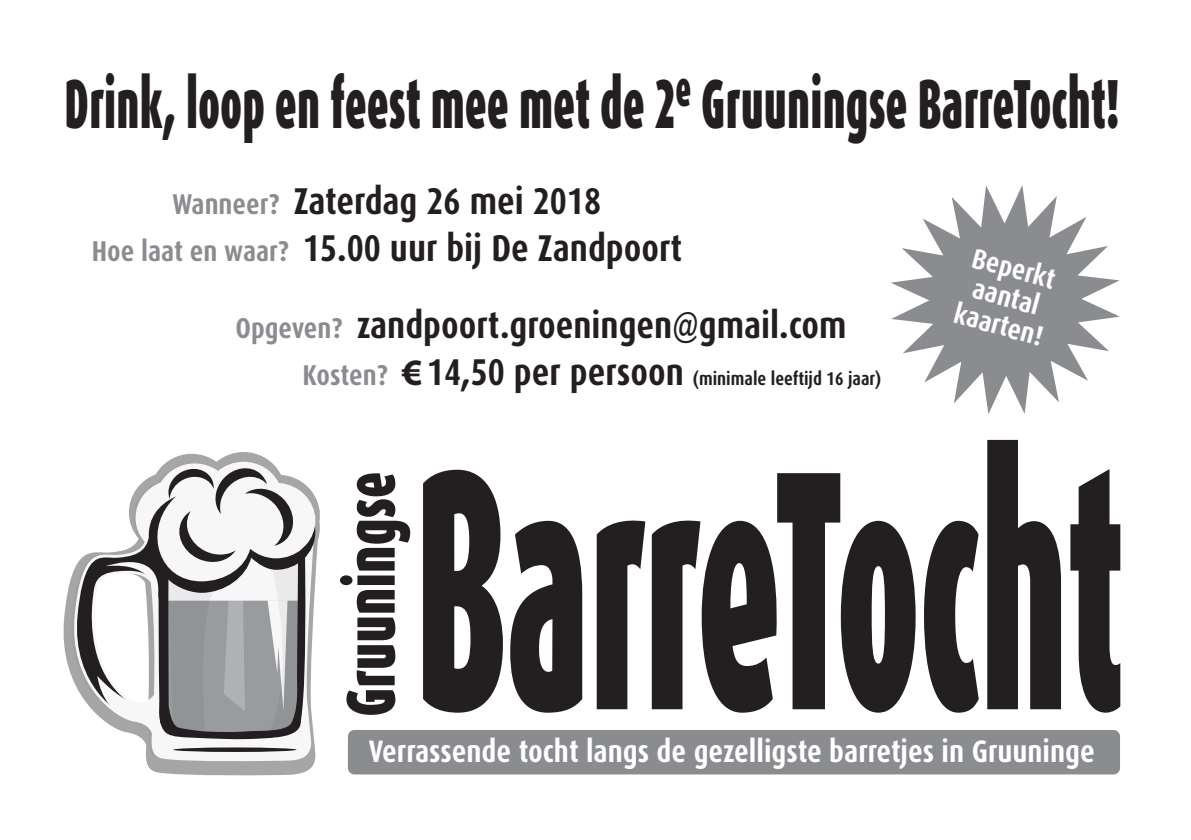
<style>
.page{position:relative;width:1191px;height:840px;background:#fff}
.page>*{position:absolute;margin:0;border:0;box-sizing:border-box;transform-origin:0 0}
.t1{font:900 342.8px "Dax Condensed";letter-spacing:-.015em;color:#231f20;scale:.51 1}
.t2{font:900 69.6px "Dax Condensed";color:#231f20;scale:.65 1}
.t3{font:900 69px "Dax Condensed";color:#231f20;scale:.78 1}
.t4{font:700 37.4px/47px "Dax Condensed";color:#231f20;text-align:center}
.t5{font:700 31px "Dax Condensed";color:#fff}
.t6{font:700 28.2px/29px "Dax Condensed";color:#fff;text-align:center}
.t7{font:700 18.6px "Dax Condensed";color:#231f20}
.s1{font-size:28.6px;color:#8a8c8f}
.s2{font-family:"Myriad Pro";font-size:37.4px}
.s3{font-size:37.4px}
</style>
<div class="page">
<div style="left:348px;top:729px;width:772px;height:45px;background:#8a8c8f;border-radius:6px"></div>
<svg style="left:891px;top:185px;width:229px;height:229px;fill:#8a8c8f"></svg>
<svg style="left:64px;top:452px;width:256px;height:323px"></svg>
<svg style="left:68px;top:513px;width:247px;height:249px"></svg>
<svg style="left:173px;top:747px;width:123px;height:4px"></svg>
<svg style="left:74px;top:461px;width:241px;height:278px"></svg>
<h2 class="t2" style="left:65px;top:65px;width:1623px">Drink, loop en feest mee met de 2<sup>e</sup> Gruuningse BarreTocht!</h2>
<p class="t4" style="left:92px;top:178px;width:592px"><span class="s1">Wanneer?</span> Zaterdag 26 mei 2018<br><span class="s1">Hoe laat en waar?</span> 15.00 uur bij De Zandpoort</p>
<p class="t4" style="left:235px;top:302px;width:613px"><span class="s1">Opgeven?</span> zandpoort.groeningen@gmail.com</p>
<p class="t7" style="left:303px;top:368px;width:580px"><span class="s1">Kosten?</span> <span class="s2">€</span><span class="s3">14,50 per persoon</span> (minimale leeftijd 16 jaar)</p>
<p class="t6" style="left:973px;top:242px;width:92px;rotate:15deg">Beperkt aantal kaarten!</p>
<h1 class="t1" style="left:414px;top:398px;width:1394px">BarreTocht</h1>
<p class="t5" style="left:369px;top:733px;width:727px">Verrassende tocht langs de gezelligste barretjes in Gruuninge</p>
<h3 class="t3" style="left:332px;top:716px;width:315px;rotate:-90deg">Gruuningse</h3>
</div>
